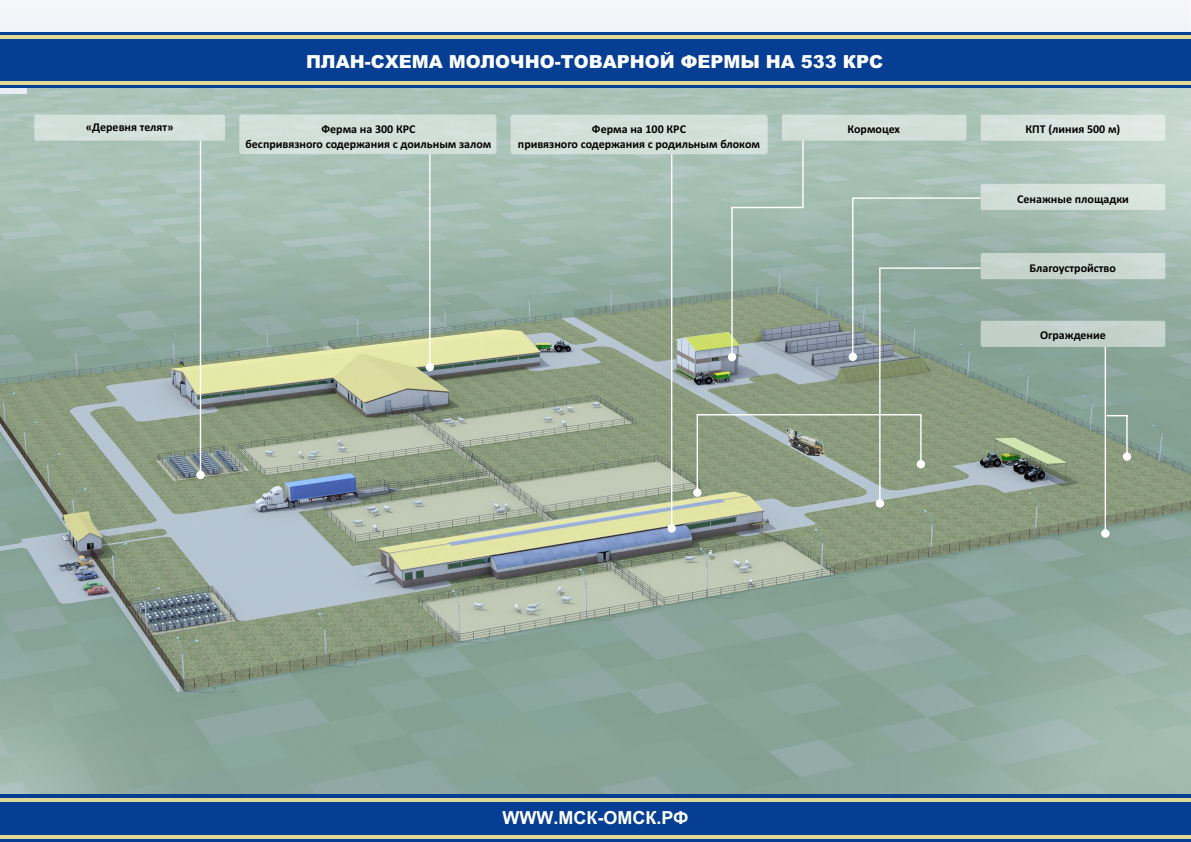
<style>
.page{position:relative;width:1191px;height:842px;background:#fff}
.page>*{position:absolute;margin:0;border:0;box-sizing:border-box;transform-origin:0 0}
.t1{font:900 18px "Arial";color:#fff}
.t2{font:700 18px "Arial";color:#fff}
.t3{font:700 12px/14.6px "Calibri";color:#000;text-align:center}
</style>
<div class="page">
<img style="left:0;top:0;width:1190px;height:94px">
<img style="left:0;top:94px;width:1190px;height:700px">
<svg style="left:426px;top:154px;width:8px;height:217px;background:#b7c9bc"></svg>
<svg style="left:667px;top:154px;width:9px;height:379px;background:#acbcab"></svg>
<svg style="left:693px;top:141px;width:287px;height:367px;background:#97ab9b"></svg>
<div style="left:782px;top:115px;width:184px;height:26px;background:#d2dfd9;border-radius:2px"></div>
<div style="left:239px;top:114px;width:257px;height:40px;background:#d3e0da;border-radius:3px"></div>
<div style="left:510px;top:115px;width:257px;height:39px;background:#d3e0da;border-radius:3px"></div>
<div style="left:0;top:794px;width:1190px;height:48px;background:#063e93"></div>
<hr style="left:0;top:798px;width:1190px;height:4px;background:#e0d994">
<hr style="left:0;top:835px;width:1191px;height:4px;background:#e0d994">
<div style="left:0;top:32px;width:1190px;height:55px;background:#063e93"></div>
<hr style="left:0;top:35px;width:1191px;height:4px;background:#e0d994">
<hr style="left:0;top:81px;width:1190px;height:4px;background:#e0d994">
<svg style="left:196px;top:141px;width:9px;height:338px;background:#adbfb2"></svg>
<div style="left:34px;top:115px;width:191px;height:26px;background:#d3e0db;border-radius:2px"></div>
<div style="left:980px;top:184px;width:185px;height:26px;background:#d6e1dc;border-radius:2px"></div>
<div style="left:980px;top:115px;width:185px;height:26px;background:#dbe5e1;border-radius:2px"></div>
<div style="left:980px;top:321px;width:185px;height:26px;background:#c3d1ca;border-radius:2px"></div>
<div style="left:980px;top:253px;width:185px;height:26px;background:#c9d6d0;border-radius:2px"></div>
<svg style="left:1101px;top:347px;width:30px;height:191px;background:#90a593"></svg>
<p class="t3" style="left:86px;top:120px;width:90px">«Деревня телят»</p>
<h1 class="t1" style="left:306px;top:55px;width:578px">ПЛАН-СХЕМА МОЛОЧНО-ТОВАРНОЙ ФЕРМЫ НА 533 КРС</h1>
<p class="t3" style="left:245px;top:123px;width:247px">Ферма на 300 КРС<br>беспривязного содержания с доильным залом</p>
<p class="t3" style="left:518px;top:123px;width:244px">Ферма на 100 КРС<br>привязного содержания с родильным блоком</p>
<p class="t3" style="left:847px;top:123px;width:54px">Кормоцех</p>
<p class="t3" style="left:1025px;top:123px;width:96px">КПТ (линия 500 м)</p>
<p class="t3" style="left:1017px;top:192px;width:113px">Сенажные площадки</p>
<p class="t3" style="left:1029px;top:261px;width:88px">Благоустройство</p>
<p class="t3" style="left:1040px;top:329px;width:67px">Ограждение</p>
<h1 class="t2" style="left:502px;top:811px;width:188px">WWW.МСК-ОМСК.РФ</h1>
</div>
